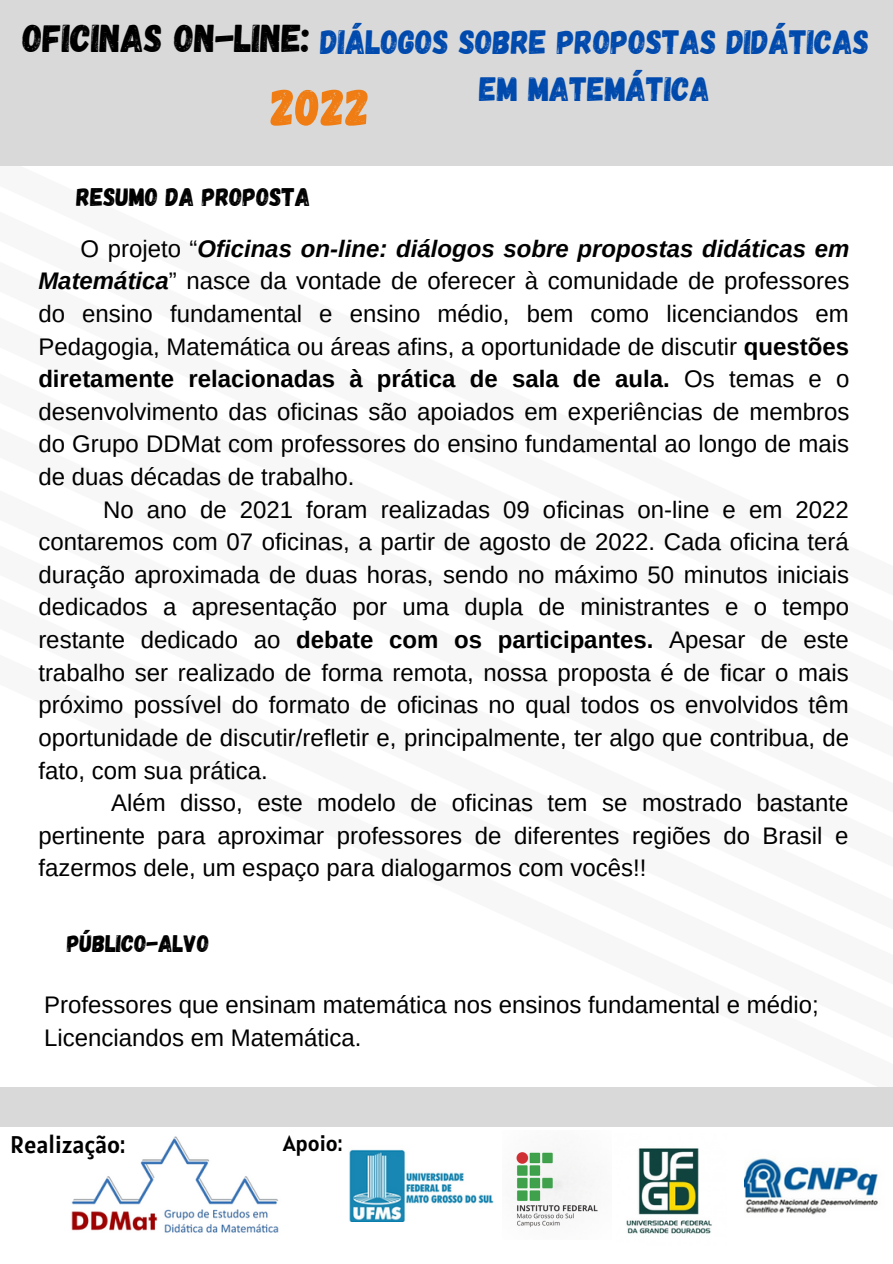
<style>
.page{position:relative;width:893px;height:1264px;background:#fff}
.page>*{position:absolute;margin:0;border:0;box-sizing:border-box;transform-origin:0 0}
.t1{font:51.75px "Gagalin";color:#ef7d14}
.t2{font:33.75px/47.2px "Gagalin";color:#004aad}
.t3{font:25.5px "Gagalin";color:#000}
.t4{font:24px/32.5px "Arimo";color:#000;text-align:justify}
.t5{font:24px "Gagalin";color:#000}
.t6{font:24px "Alatsi";color:#000}
.t7{font:21.9px "Alatsi";color:#000}
.s1{font-size:38.7px;color:#000}
.s2{font-weight:700;font-style:italic}
.s3{font-weight:700}
</style>
<div class="page">
<div style="left:0;top:1087px;width:892px;height:39px;background:#d9d9d9"></div>
<div style="left:0;top:0;width:892px;height:165px;background:#d9d9d9"></div>
<img style="left:71px;top:1136px;width:208px;height:97px">
<img style="left:745px;top:1158px;width:133px;height:57px">
<img style="left:349px;top:1149px;width:145px;height:72px">
<img style="left:626px;top:1148px;width:86px;height:86px">
<img style="left:516px;top:1152px;width:82px;height:76px">
<h2 class="t2" style="left:479px;top:17px;width:391px;text-indent:-456px"><span class="s1">OFICINAS ON-LINE:</span> DIÁLOGOS SOBRE PROPOSTAS DIDÁTICAS<br>EM MATEMÁTICA</h2>
<h1 class="t1" style="left:271px;top:74px;width:101px">2022</h1>
<p class="t3" style="left:77px;top:180px;width:235px">RESUMO DA PROPOSTA</p>
<p class="t4" style="left:38px;top:232px;width:812px;text-indent:42px">O projeto “<span class="s2">Oficinas on-line: diálogos sobre propostas didáticas em Matemática</span>” nasce da vontade de oferecer à comunidade de professores do ensino fundamental e ensino médio, bem como licenciandos em Pedagogia, Matemática ou áreas afins, a oportunidade de discutir <span class="s3">questões diretamente relacionadas à prática de sala de aula.</span> Os temas e o desenvolvimento das oficinas são apoiados em experiências de membros do Grupo DDMat com professores do ensino fundamental ao longo de mais de duas décadas de trabalho.</p>
<p class="t4" style="left:38px;top:493px;width:812px;text-indent:65px">No ano de 2021 foram realizadas 09 oficinas on-line e em 2022 contaremos com 07 oficinas, a partir de agosto de 2022. Cada oficina terá duração aproximada de duas horas, sendo no máximo 50 minutos iniciais dedicados a apresentação por uma dupla de ministrantes e o tempo restante dedicado ao <span class="s3">debate com os participantes.</span> Apesar de este trabalho ser realizado de forma remota, nossa proposta é de ficar o mais próximo possível do formato de oficinas no qual todos os envolvidos têm oportunidade de discutir/refletir e, principalmente, ter algo que contribua, de fato, com sua prática.</p>
<p class="t4" style="left:38px;top:786px;width:811px;text-indent:73px">Além disso, este modelo de oficinas tem se mostrado bastante pertinente para aproximar professores de diferentes regiões do Brasil e fazermos dele, um espaço para dialogarmos com vocês!!</p>
<p class="t5" style="left:67px;top:927px;width:144px">PÚBLICO-ALVO</p>
<p class="t4" style="left:44px;top:988px;width:776px">Professores que ensinam matemática nos ensinos fundamental e médio;<br>Licenciandos em Matemática.</p>
<p class="t6" style="left:10px;top:1129px;width:116px">Realização:</p>
<p class="t7" style="left:283px;top:1128px;width:61px">Apoio:</p>
</div>
